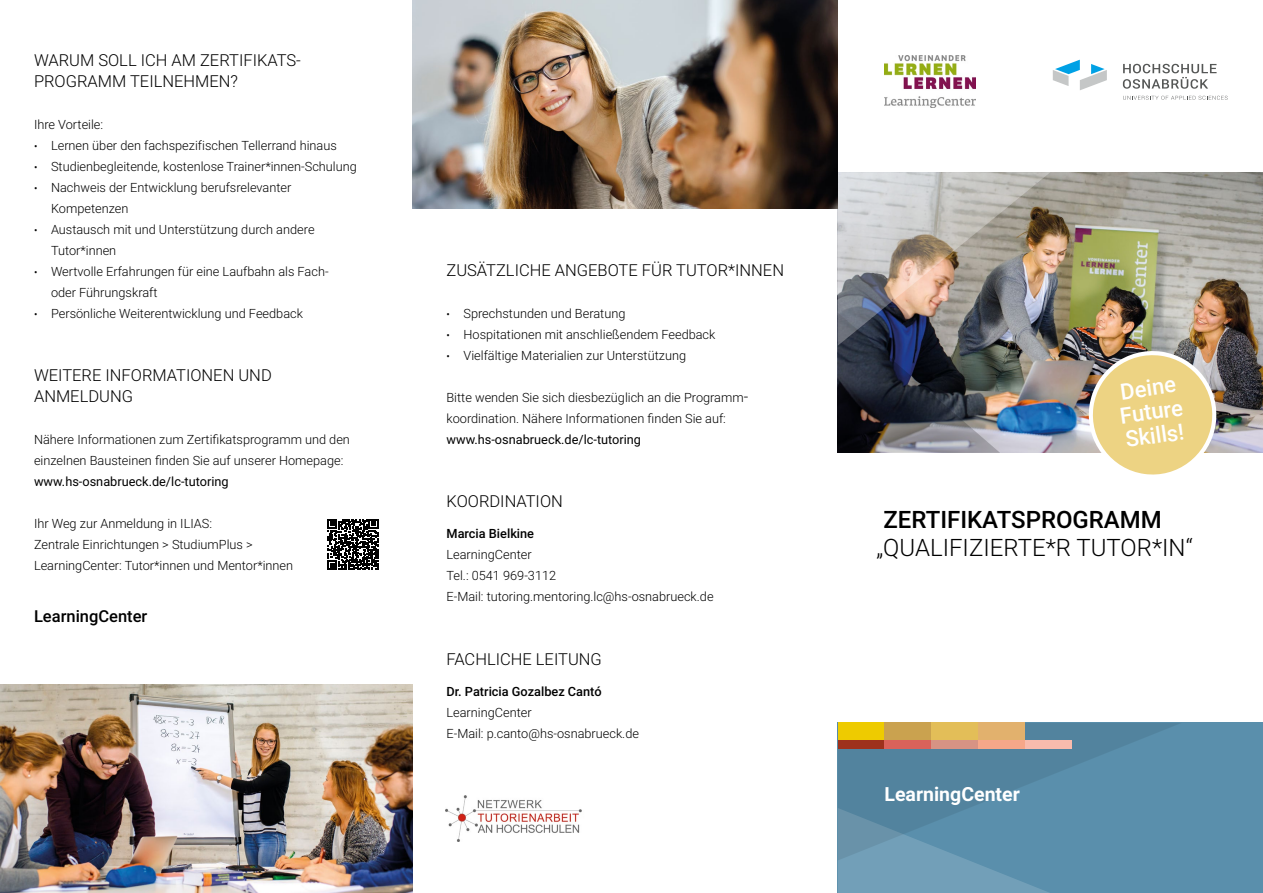
<style>
.page{position:relative;width:1263px;height:893px;background:#fff}
.page>*{position:absolute;margin:0;border:0;box-sizing:border-box;transform-origin:0 0}
._01_Head_H1___Titel{font:300 24px/28.5px "Roboto";color:#000}
._03_Störer___Titel{font:500 22.5px/24px "Roboto";color:#fff}
._01_Head_H1___Titel-2{font:700 19.5px "Roboto";color:#fff}
.Head_H2___Innen{font:300 16.5px/21px "Roboto";color:#000}
.Head_H2___Innen-2{font:500 16.5px "Roboto";color:#000}
.Head_H2___Innen-3{font:300 12.75px/21px "Roboto";color:#000}
.Copytext___Light{font:300 12.75px/21px "Roboto";color:#000}
.Adressezeile___Mediu{font:500 12.75px "Roboto";color:#000}
.Adressezeile___Verli{font:12.75px "Roboto";color:#000}
.s1{font-size:10.5px}
.s2{font-weight:400}
.s3{font-weight:500}
</style>
<div class="page">
<div style="left:838px;top:723px;width:425px;height:170px;background:#5a8fac"></div>
<svg style="left:838px;top:860px;width:211px;height:33px"></svg>
<svg style="left:838px;top:723px;width:342px;height:137px"></svg>
<img style="left:1050px;top:172px;width:213px;height:281px">
<img style="left:838px;top:172px;width:212px;height:281px">
<img style="left:412px;top:0;width:426px;height:208px">
<img style="left:0;top:685px;width:412px;height:208px">
<img style="left:445px;top:795px;width:137px;height:47px">
<svg style="left:327px;top:519px;width:51px;height:51px"></svg>
<svg style="left:1053px;top:60px;width:54px;height:30px"></svg>
<svg style="left:1123px;top:64px;width:93px;height:25px"></svg>
<svg style="left:1123px;top:96px;width:104px;height:4px"></svg>
<img style="left:884px;top:56px;width:92px;height:52px">
<div style="left:838px;top:723px;width:46px;height:17px;background:#eecb00"></div>
<div style="left:838px;top:740px;width:46px;height:8px;background:#9e311c"></div>
<div style="left:884px;top:723px;width:47px;height:17px;background:#caa24f"></div>
<div style="left:884px;top:740px;width:47px;height:8px;background:#da625a"></div>
<div style="left:931px;top:723px;width:47px;height:17px;background:#e3be58"></div>
<div style="left:931px;top:740px;width:47px;height:8px;background:#d79384"></div>
<div style="left:978px;top:723px;width:47px;height:17px;background:#e2b16d"></div>
<div style="left:978px;top:740px;width:47px;height:8px;background:#f6a789"></div>
<div style="left:1025px;top:740px;width:46px;height:8px;background:#f8bbad"></div>
<svg style="left:1084px;top:347px;width:136px;height:128px;background:#ddca96"></svg>
<p class="Head_H2___Innen" style="left:34px;top:49px;width:268px">WARUM SOLL ICH AM ZERTIFIKATS-<br>PROGRAMM TEILNEHMEN?</p>
<p class="Copytext___Light" style="left:34px;top:113px;width:71px">Ihre Vorteile:</p>
<p class="Head_H2___Innen-3" style="left:34px;top:134px;width:304px"><span class="s1">•</span> Lernen über den fachspezifischen Tellerrand hinaus</p>
<p class="Head_H2___Innen-3" style="left:34px;top:155px;width:324px"><span class="s1">•</span> Studienbegleitende, kostenlose Trainer*innen-Schulung</p>
<p class="Head_H2___Innen-3" style="left:51px;top:176px;width:242px;text-indent:-17px"><span class="s1">•</span> Nachweis der Entwicklung berufsrelevanter<br>Kompetenzen</p>
<p class="Head_H2___Innen-3" style="left:51px;top:218px;width:265px;text-indent:-17px"><span class="s1">•</span> Austausch mit und Unterstützung durch andere<br>Tutor*innen</p>
<p class="Head_H2___Innen-3" style="left:51px;top:260px;width:279px;text-indent:-17px"><span class="s1">•</span> Wertvolle Erfahrungen für eine Laufbahn als Fach&shy;oder Führungskraft</p>
<p class="Head_H2___Innen-3" style="left:34px;top:302px;width:270px"><span class="s1">•</span> Persönliche Weiterentwicklung und Feedback</p>
<p class="Head_H2___Innen" style="left:34px;top:364px;width:239px">WEITERE INFORMATIONEN UND</p>
<p class="Head_H2___Innen" style="left:34px;top:385px;width:101px">ANMELDUNG</p>
<p class="Head_H2___Innen-3" style="left:34px;top:428px;width:317px">Nähere Informationen zum Zertifikatsprogramm und den einzelnen Bausteinen finden Sie auf unserer Homepage: <span class="s2">www.hs-osnabrueck.de/lc-tutoring</span></p>
<p class="Head_H2___Innen-3" style="left:34px;top:512px;width:261px">Ihr Weg zur Anmeldung in ILIAS:<br>Zentrale Einrichtungen &gt; StudiumPlus &gt;<br>LearningCenter: Tutor*innen und Mentor*innen</p>
<p class="Head_H2___Innen-2" style="left:34px;top:605px;width:115px">LearningCenter</p>
<p class="Head_H2___Innen" style="left:446px;top:259px;width:339px">ZUSÄTZLICHE ANGEBOTE FÜR TUTOR*INNEN</p>
<p class="Head_H2___Innen-3" style="left:446px;top:302px;width:180px"><span class="s1">•</span> Sprechstunden und Beratung</p>
<p class="Head_H2___Innen-3" style="left:446px;top:323px;width:270px"><span class="s1">•</span> Hospitationen mit anschließendem Feedback</p>
<p class="Head_H2___Innen-3" style="left:446px;top:344px;width:241px"><span class="s1">•</span> Vielfältige Materialien zur Unterstützung</p>
<p class="Copytext___Light" style="left:446px;top:386px;width:303px">Bitte wenden Sie sich diesbezüglich an die Programm&shy;koordination. Nähere Informationen finden Sie auf:</p>
<p class="Adressezeile___Verli" style="left:446px;top:430px;width:196px">www.hs-osnabrueck.de/lc-tutoring</p>
<p class="Head_H2___Innen" style="left:446px;top:490px;width:118px">KOORDINATION</p>
<p class="Adressezeile___Mediu" style="left:446px;top:525px;width:89px">Marcia Bielkine</p>
<p class="Copytext___Light" style="left:446px;top:544px;width:87px">LearningCenter</p>
<p class="Copytext___Light" style="left:446px;top:565px;width:111px">Tel.: 0541 969-3112</p>
<p class="Copytext___Light" style="left:446px;top:586px;width:269px">E-Mail: tutoring.mentoring.lc@hs-osnabrueck.de</p>
<p class="Head_H2___Innen" style="left:446px;top:648px;width:157px">FACHLICHE LEITUNG</p>
<p class="Adressezeile___Mediu" style="left:446px;top:683px;width:157px">Dr. Patricia Gozalbez Cantó</p>
<p class="Copytext___Light" style="left:446px;top:702px;width:87px">LearningCenter</p>
<p class="Copytext___Light" style="left:446px;top:723px;width:194px">E-Mail: p.canto@hs-osnabrueck.de</p>
<p class="_03_Störer___Titel" style="left:1115px;top:379px;width:65px;rotate:-8deg">Deine<br>Future<br>Skills!</p>
<p class="_01_Head_H1___Titel" style="left:876px;top:504px;width:318px"><span class="s3">ZERTIFIKATSPROGRAMM </span>„QUALIFIZIERTE*R TUTOR*IN“</p>
<p class="_01_Head_H1___Titel-2" style="left:884px;top:780px;width:137px">LearningCenter</p>
</div>
